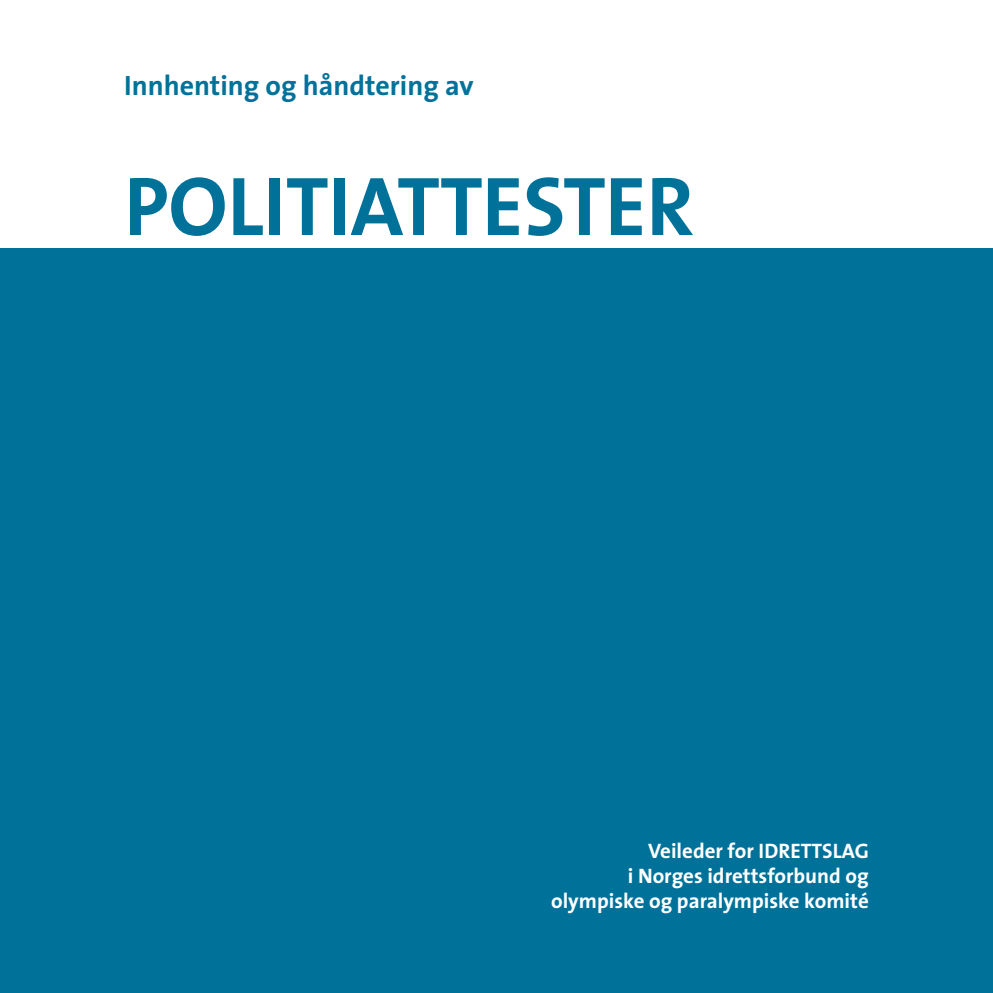
<style>
.page{position:relative;width:993px;height:993px;background:#fff}
.page>*{position:absolute;margin:0;border:0;box-sizing:border-box;transform-origin:0 0}
.t1{font:700 84px "The Sans";letter-spacing:-.005em;color:#00729a}
.t2{font:700 28px "The Sans";color:#00729a}
.t3{font:700 21px/25.2px "The Sans";color:#fff;text-align:right}
</style>
<div class="page">
<div style="left:0;top:248px;width:992px;height:744px;background:#00729a"></div>
<h2 class="t2" style="left:124px;top:62px;width:351px">Innhenting og håndtering av</h2>
<h1 class="t1" style="left:124px;top:136px;width:571px">POLITIATTESTER</h1>
<p class="t3" style="left:551px;top:837px;width:319px">Veileder for IDRETTSLAG<br>i Norges idrettsforbund og olympiske og paralympiske komité</p>
</div>
